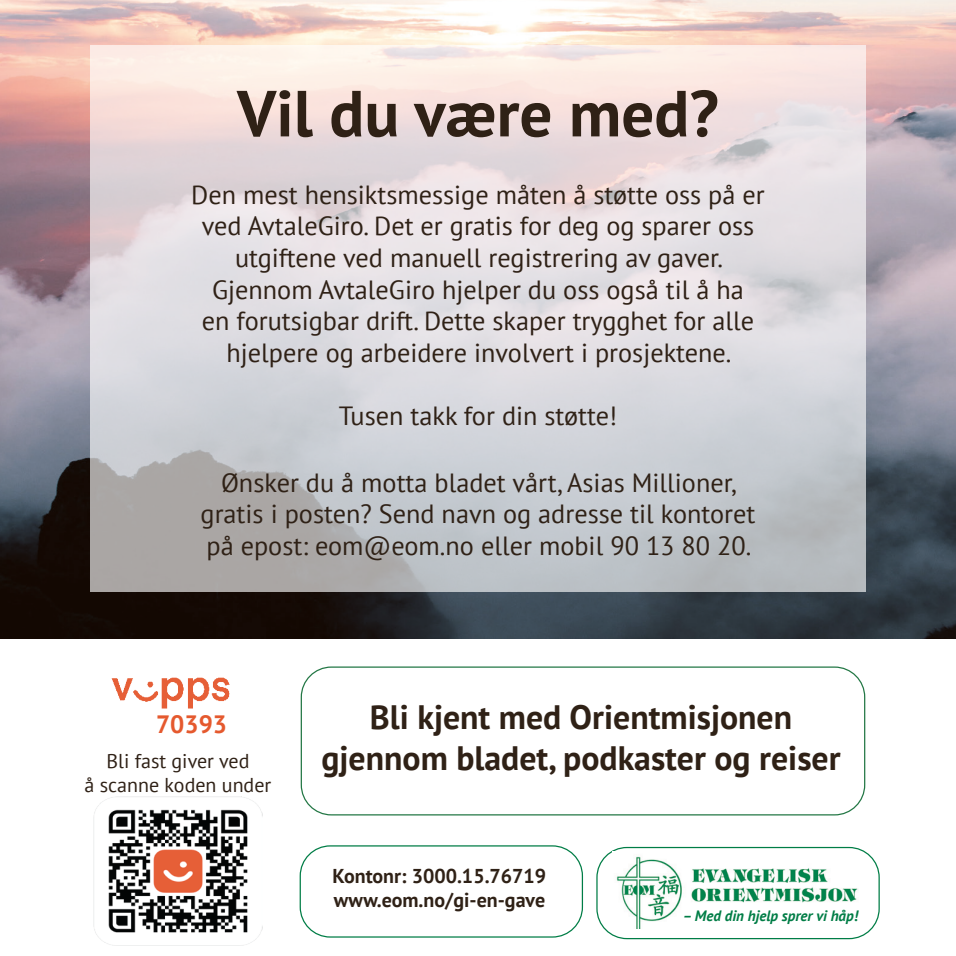
<style>
.page{position:relative;width:956px;height:956px;background:#fff}
.page>*{position:absolute;margin:0;border:0;box-sizing:border-box;transform-origin:0 0}
.t1{font:700 65px "PT Sans";color:#2f2116}
.t2{font:700 33.75px "PT Sans";color:#2f2116}
.Normal__Web{font:26.25px/31.5px "PT Sans";color:#2f2116;text-align:center}
.t3{font:700 25px "PT Sans";color:#e5592e}
.t4{font:700 20px "PT Sans";color:#2f2116}
.t5{font:20px "PT Sans";color:#2f2116}
.t6{font:italic 700 15px "PT Sans";color:#007d46}
</style>
<div class="page">
<img style="left:0;top:0;width:955px;height:638px">
<svg style="left:90px;top:46px;width:775px;height:546px"></svg>
<div style="left:299px;top:845px;width:284px;height:92px;border:1px solid #007d46;border-radius:30px"></div>
<div style="left:301px;top:666px;width:564px;height:149px;border:1px solid #237745;border-radius:30px"></div>
<div style="left:596px;top:846px;width:283px;height:93px;border:1px solid #007d46;border-radius:30px"></div>
<img style="left:616px;top:856px;width:242px;height:72px">
<img style="left:111px;top:677px;width:119px;height:32px">
<img style="left:94px;top:796px;width:168px;height:149px">
<p class="t1" style="left:237px;top:71px;width:483px">Vil du være med?</p>
<p class="Normal__Web" style="left:191px;top:178px;width:575px">Den mest hensiktsmessige måten å støtte oss på er</p>
<p class="Normal__Web" style="left:202px;top:210px;width:554px">ved AvtaleGiro. Det er gratis for deg og sparer oss</p>
<p class="Normal__Web" style="left:235px;top:241px;width:489px">utgiftene ved manuell registrering av gaver.</p>
<p class="Normal__Web" style="left:212px;top:273px;width:533px">Gjennom AvtaleGiro hjelper du oss også til å ha</p>
<p class="Normal__Web" style="left:202px;top:304px;width:553px">en forutsigbar drift. Dette skaper trygghet for alle</p>
<p class="Normal__Web" style="left:226px;top:336px;width:506px">hjelpere og arbeidere involvert i prosjektene.</p>
<p class="Normal__Web" style="left:339px;top:399px;width:280px">Tusen takk for din støtte!</p>
<p class="Normal__Web" style="left:200px;top:466px;width:556px">Ønsker du å motta bladet vårt, Asias Millioner, gratis i posten? Send navn og adresse til kontoret på epost: eom@eom.no eller mobil 90 13 80 20.</p>
<p class="t3" style="left:156px;top:708px;width:72px">70393</p>
<p class="t5" style="left:106px;top:748px;width:144px">Bli fast giver ved</p>
<p class="t5" style="left:85px;top:772px;width:188px">å scanne koden under</p>
<p class="t2" style="left:370px;top:695px;width:424px">Bli kjent med Orientmisjonen</p>
<p class="t2" style="left:321px;top:735px;width:520px">gjennom bladet, podkaster og reiser</p>
<p class="t4" style="left:332px;top:862px;width:215px">Kontonr: 3000.15.76719</p>
<p class="t4" style="left:334px;top:886px;width:213px">www.eom.no/gi-en-gave</p>
<p class="t6" style="left:682px;top:905px;width:177px">– Med din hjelp sprer vi håp!</p>
</div>
